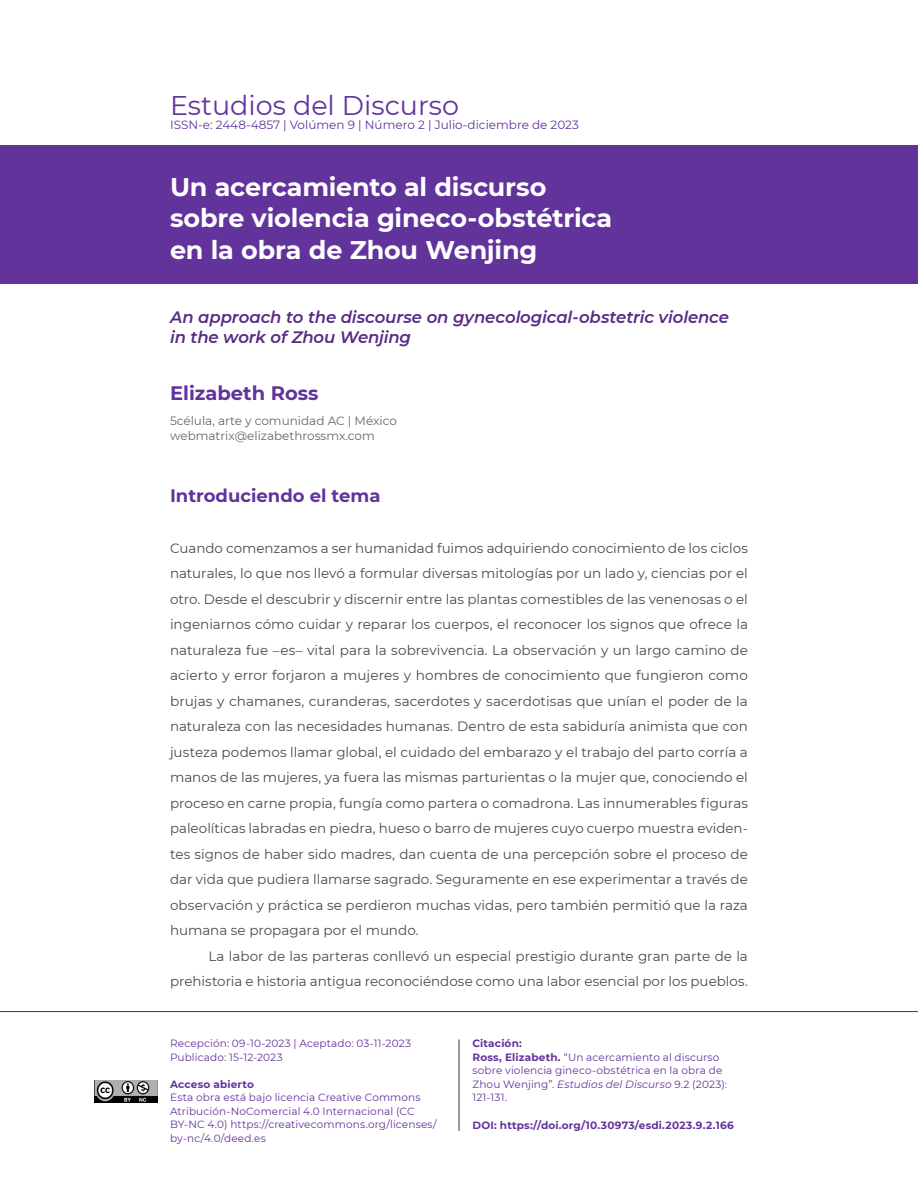
<style>
.page{position:relative;width:918px;height:1188px;background:#fff}
.page>*{position:absolute;margin:0;border:0;box-sizing:border-box;transform-origin:0 0}
.membrete_logo{font:27px "Montserrat";color:#63339c}
.TITULO-INGLES{font:700 25.5px/31.5px "Montserrat";letter-spacing:-.01em;color:#fff}
.AUTORAS{font:700 19.5px "Montserrat";color:#63339c}
.SUBTITULO{font:700 18px "Montserrat";color:#63339c}
.TITULO-INGLES-2{font:italic 600 16.5px/19.8px "Montserrat";letter-spacing:-.01em;color:#592a84}
.TEXTO_1{font:13.5px/25.5px "Montserrat";color:#4a4a4a;text-align:justify}
.TEXTO_2{font:13.5px/25.5px "Montserrat";color:#4a4a4a;text-align:right}
.INSTITUCION{font:12px/15px "Montserrat";color:#666}
.DATOS_REVISTA{font:12px "Montserrat";color:#63339c}
.COMO_CITAR{font:10.5px/13.5px "Montserrat";letter-spacing:.01em;color:#63339c}
.COMO_CITAR-2{font:700 10.5px "Montserrat";letter-spacing:.015em;color:#63339c}
.RECEPCION-PUBLICACION{font:10.5px/13.5px "Montserrat";letter-spacing:.01em;color:#63339c}
.s1{font-weight:700}
.s2{font-style:italic}
</style>
<div class="page">
<div style="left:0;top:145px;width:918px;height:139px;background:#63339c"></div>
<img style="left:95px;top:1080px;width:63px;height:22px">
<hr style="left:0;top:1011px;width:918px;height:1px;background:#363636">
<hr style="left:459px;top:1039px;width:1px;height:92px;background:#363636">
<p class="membrete_logo" style="left:170px;top:87px;width:290px">Estudios del Discurso</p>
<p class="DATOS_REVISTA" style="left:170px;top:117px;width:410px">ISSN-e: 2448-4857 | Volúmen 9 | Número 2 | Julio-diciembre de 2023</p>
<p class="TITULO-INGLES" style="left:170px;top:170px;width:444px">Un acercamiento al discurso sobre violencia gineco-obstétrica en la obra de Zhou Wenjing</p>
<p class="TITULO-INGLES-2" style="left:170px;top:307px;width:561px">An approach to the discourse on gynecological-obstetric violence in the work of Zhou Wenjing</p>
<p class="AUTORAS" style="left:170px;top:379px;width:150px">Elizabeth Ross</p>
<p class="INSTITUCION" style="left:170px;top:413px;width:228px">5célula, arte y comunidad AC | México webmatrix@elizabethrossmx.com</p>
<p class="SUBTITULO" style="left:170px;top:482px;width:212px">Introduciendo el tema</p>
<p class="TEXTO_1" style="left:170px;top:535px;width:579px">Cuando comenzamos a ser humanidad fuimos adquiriendo conocimiento de los ciclos naturales, lo que nos llevó a formular diversas mitologías por un lado y, ciencias por el otro. Desde el descubrir y discernir entre las plantas comestibles de las venenosas o el ingeniarnos cómo cuidar y reparar los cuerpos, el reconocer los signos que ofrece la naturaleza fue –es– vital para la sobrevivencia. La observación y un largo camino de acierto y error forjaron a mujeres y hombres de conocimiento que fungieron como brujas y chamanes, curanderas, sacerdotes y sacerdotisas que unían el poder de la naturaleza con las necesidades humanas. Dentro de esta sabiduría animista que con justeza podemos llamar global, el cuidado del embarazo y el trabajo del parto corría a manos de las mujeres, ya fuera las mismas parturientas o la mujer que, conociendo el proceso en carne propia, fungía como partera o comadrona. Las innumerables figuras paleolíticas labradas en piedra, hueso o barro de mujeres cuyo cuerpo muestra eviden&shy;tes signos de haber sido madres, dan cuenta de una percepción sobre el proceso de dar vida que pudiera llamarse sagrado. Seguramente en ese experimentar a través de observación y práctica se perdieron muchas vidas, pero también permitió que la raza humana se propagara por el mundo.</p>
<p class="TEXTO_2" style="left:170px;top:943px;width:579px">La labor de las parteras conllevó un especial prestigio durante gran parte de la prehistoria e historia antigua reconociéndose como una labor esencial por los pueblos.</p>
<p class="RECEPCION-PUBLICACION" style="left:170px;top:1036px;width:243px">Recepción: 09-10-2023 | Aceptado: 03-11-2023<br>Publicado: 15-12-2023</p>
<p class="COMO_CITAR-2" style="left:170px;top:1076px;width:85px">Acceso abierto</p>
<p class="COMO_CITAR" style="left:170px;top:1090px;width:268px">Esta obra está bajo licencia Creative Commons Atribución-NoComercial 4.0 Internacional (CC BY-NC 4.0) https://creativecommons.org/licenses/ by-nc/4.0/deed.es</p>
<p class="COMO_CITAR-2" style="left:472px;top:1036px;width:51px">Citación:</p>
<p class="COMO_CITAR" style="left:472px;top:1050px;width:256px"><span class="s1">Ross, Elizabeth.</span> “Un acercamiento al discurso sobre violencia gineco-obstétrica en la obra de Zhou Wenjing”. <span class="s2">Estudios del Discurso</span> 9.2 (2023):<br>121-131.</p>
<p class="COMO_CITAR-2" style="left:472px;top:1118px;width:263px">DOI: https://doi.org/10.30973/esdi.2023.9.2.166</p>
</div>
